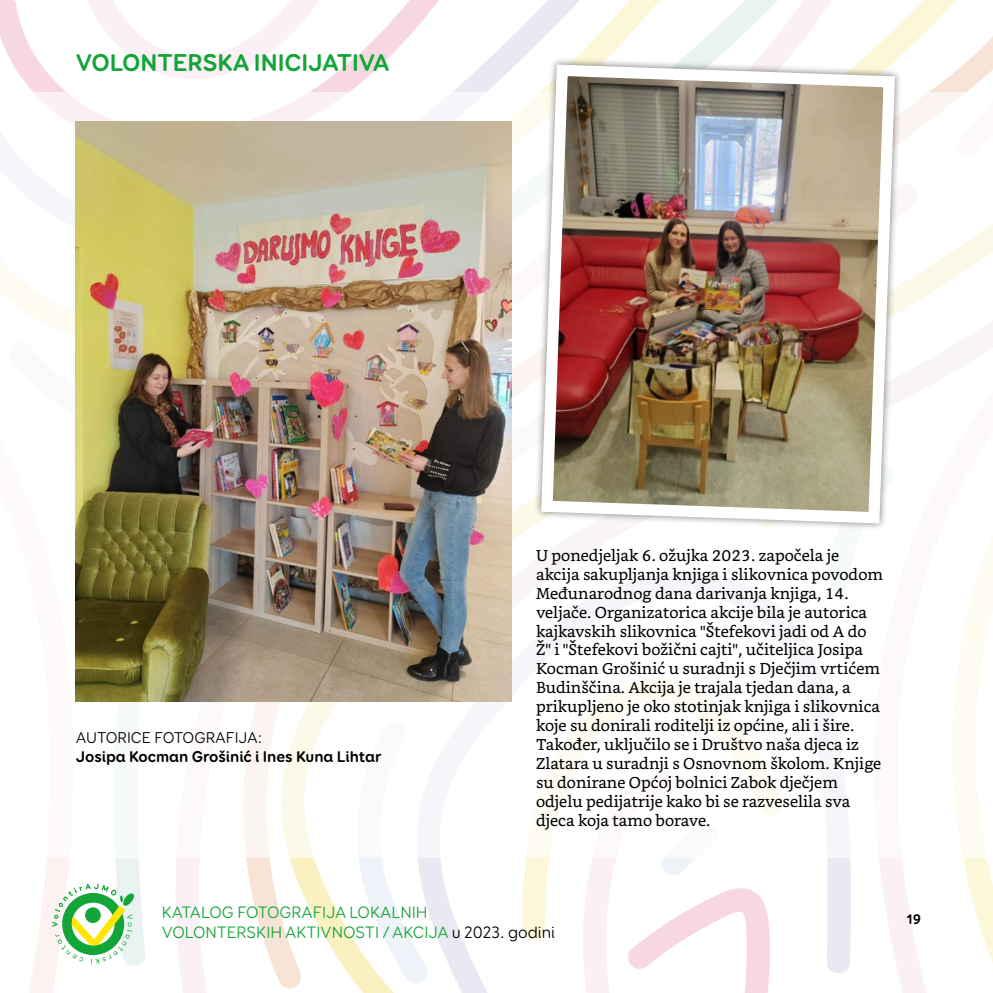
<style>
.page{position:relative;width:993px;height:993px;background:#fff}
.page>*{position:absolute;margin:0;border:0;box-sizing:border-box;transform-origin:0 0}
.t1{font:700 24.5px "Booster Next FY";color:#13a538}
.t2{font:16.62px/19.9px "Booster Next FY";color:#13a538}
.t3{font:15.75px/18.9px "Bookerly";color:#000}
.t4{font:700 15.75px/18.9px "Booster Next FY";color:#000}
.t5{font:700 14px "Booster Next FY";color:#000}
.s1{font-weight:400}
.s2{color:#000}
</style>
<div class="page">
<svg style="left:30px;top:858px;width:39px;height:134px;fill:#fcf2f0"></svg>
<svg style="left:0;top:0;width:424px;height:92px"></svg>
<svg style="left:433px;top:858px;width:418px;height:134px"></svg>
<svg style="left:522px;top:857px;width:262px;height:86px"></svg>
<svg style="left:582px;top:857px;width:188px;height:135px"></svg>
<svg style="left:355px;top:858px;width:78px;height:131px"></svg>
<svg style="left:424px;top:0;width:568px;height:92px"></svg>
<svg style="left:879px;top:857px;width:113px;height:135px"></svg>
<svg style="left:52px;top:883px;width:83px;height:81px"></svg>
<img style="left:76px;top:121px;width:435px;height:580px">
<img style="left:535px;top:59px;width:365px;height:470px">
<p class="t1" style="left:76px;top:47px;width:315px">VOLONTERSKA INICIJATIVA</p>
<p class="t4" style="left:76px;top:728px;width:307px"><span class="s1">AUTORICE FOTOGRAFIJA:<br></span>Josipa Kocman Grošinić i Ines Kuna Lihtar</p>
<p class="t3" style="left:536px;top:545px;width:348px">U ponedjeljak 6. ožujka 2023. započela je akcija sakupljanja knjiga i slikovnica povodom Međunarodnog dana darivanja knjiga, 14. veljače. Organizatorica akcije bila je autorica kajkavskih slikovnica "Štefekovi jadi od A do Ž" i "Štefekovi božični cajti", učiteljica Josipa Kocman Grošinić u suradnji s Dječjim vrtićem Budinščina. Akcija je trajala tjedan dana, a prikupljeno je oko stotinjak knjiga i slikovnica koje su donirali roditelji iz općine, ali i šire.<br>Također, uključilo se i Društvo naša djeca iz Zlatara u suradnji s Osnovnom školom. Knjige su donirane Općoj bolnici Zabok dječjem odjelu pedijatrije kako bi se razveselila sva djeca koja tamo borave.</p>
<p class="t2" style="left:162px;top:901px;width:394px">KATALOG FOTOGRAFIJA LOKALNIH<br>VOLONTERSKIH AKTIVNOSTI / AKCIJA <span class="s2">u 2023. godini</span></p>
<p class="t5" style="left:906px;top:909px;width:16px">19</p>
</div>
